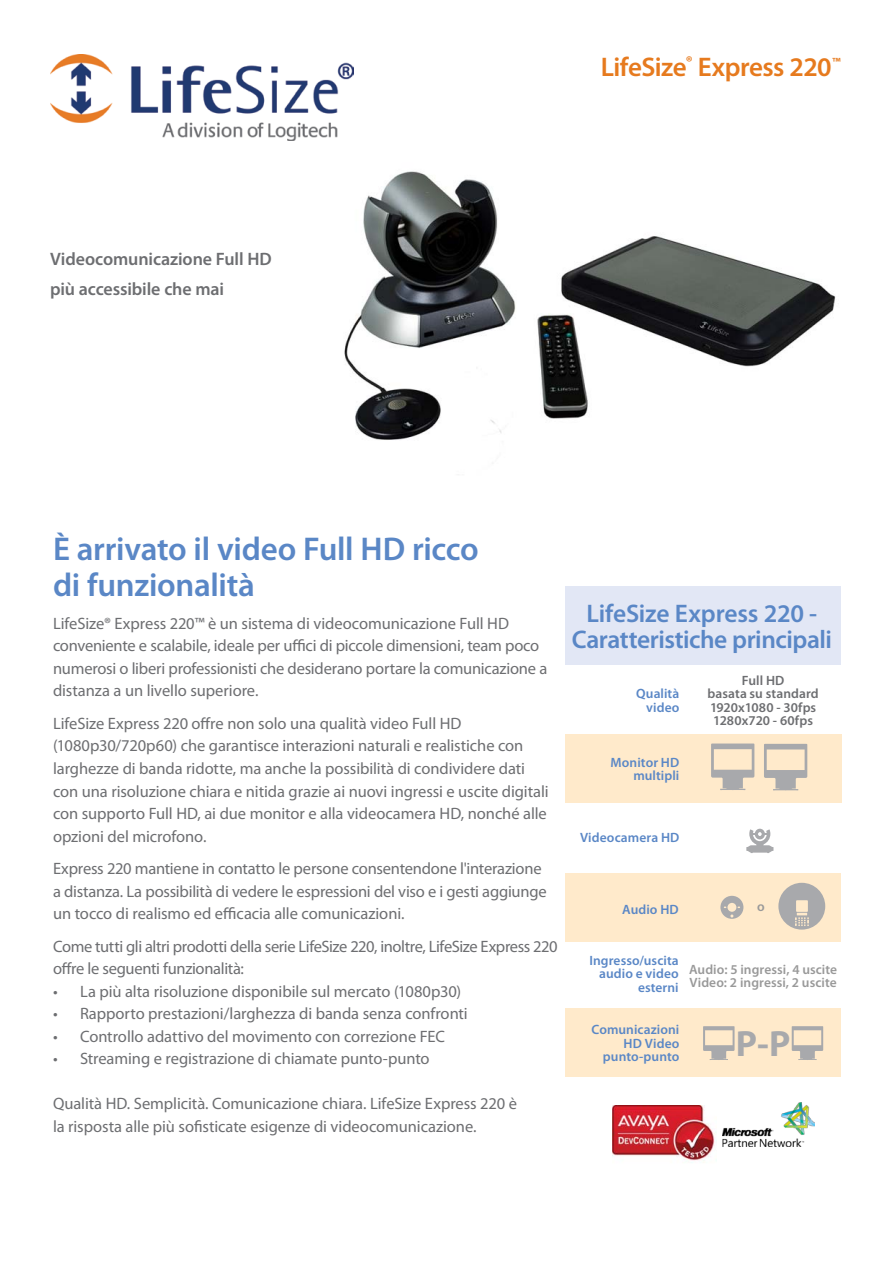
<style>
.page{position:relative;width:893px;height:1263px;background:#fff}
.page>*{position:absolute;margin:0;border:0;box-sizing:border-box;transform-origin:0 0}
.t1{font:700 36.6px "Myriad";color:#a8a9ac}
.t2{font:600 33px/36px "Myriad Pro";letter-spacing:-.01em;color:#5a87c6}
.t3{font:600 27px "Myriad Pro";letter-spacing:-.02em;color:#e67a1e}
.t4{font:600 25.5px/25.5px "Myriad Pro";letter-spacing:-.015em;color:#5a87c6;text-align:center}
.t5{font:600 18px/30px "Myriad Pro";letter-spacing:-.005em;color:#6d6e71}
.t6{font:16.5px/22.5px "Myriad Pro";letter-spacing:-.005em;color:#6d6e71}
.t7{font:16.5px/22.5px "Myriad Pro";letter-spacing:-.025em;color:#6d6e71}
.t8{font:600 13.5px/13.5px "Myriad Pro";letter-spacing:.005em;color:#5a87c6;text-align:right}
.t9{font:600 13.5px/13.5px "Myriad Pro";letter-spacing:.005em;color:#6d6e71;text-align:center}
.t10{font:600 13.5px/13.5px "Myriad Pro";letter-spacing:.005em;color:#999}
</style>
<div class="page">
<div style="left:565px;top:874px;width:276px;height:68px;background:#ffeacb"></div>
<div style="left:565px;top:587px;width:276px;height:78px;background:#e2e7f5"></div>
<div style="left:565px;top:734px;width:277px;height:69px;background:#ffeacb"></div>
<div style="left:565px;top:1008px;width:276px;height:69px;background:#ffeacb"></div>
<svg style="left:792px;top:1026px;width:31px;height:34px"></svg>
<svg style="left:703px;top:1026px;width:31px;height:34px"></svg>
<svg style="left:764px;top:744px;width:43px;height:46px"></svg>
<svg style="left:746px;top:829px;width:27px;height:24px"></svg>
<svg style="left:778px;top:883px;width:47px;height:46px"></svg>
<svg style="left:711px;top:743px;width:43px;height:47px"></svg>
<img style="left:50px;top:54px;width:303px;height:87px">
<img style="left:344px;top:171px;width:492px;height:269px">
<svg style="left:720px;top:896px;width:23px;height:23px"></svg>
<img style="left:723px;top:1103px;width:91px;height:43px">
<img style="left:613px;top:1105px;width:102px;height:58px">
<p class="t5" style="left:50px;top:244px;width:223px">Videocomunicazione Full HD più accessibile che mai</p>
<h3 class="t3" style="left:601px;top:49px;width:242px">LifeSize<sup>®</sup> Express 220<sup>™</sup></h3>
<h2 class="t2" style="left:53px;top:530px;width:427px">È arrivato il video Full HD ricco di funzionalità</h2>
<p class="t6" style="left:53px;top:612px;width:496px">LifeSize® Express 220™ è un sistema di videocomunicazione Full HD conveniente e scalabile, ideale per uffici di piccole dimensioni, team poco numerosi o liberi professionisti che desiderano portare la comunicazione a distanza a un livello superiore.</p>
<p class="t6" style="left:53px;top:712px;width:497px">LifeSize Express 220 offre non solo una qualità video Full HD (1080p30/720p60) che garantisce interazioni naturali e realistiche con larghezze di banda ridotte, ma anche la possibilità di condividere dati con una risoluzione chiara e nitida grazie ai nuovi ingressi e uscite digitali con supporto Full HD, ai due monitor e alla videocamera HD, nonché alle opzioni del microfono.</p>
<p class="t6" style="left:53px;top:857px;width:495px">Express 220 mantiene in contatto le persone consentendone l'interazione a distanza. La possibilità di vedere le espressioni del viso e i gesti aggiunge un tocco di realismo ed efficacia alle comunicazioni.</p>
<p class="t7" style="left:53px;top:935px;width:506px">Come tutti gli altri prodotti della serie LifeSize 220, inoltre, LifeSize Express 220 offre le seguenti funzionalità:</p>
<p class="t6" style="left:53px;top:980px;width:410px">• La più alta risoluzione disponibile sul mercato (1080p30)</p>
<p class="t6" style="left:53px;top:1002px;width:416px">• Rapporto prestazioni/larghezza di banda senza confronti</p>
<p class="t6" style="left:53px;top:1025px;width:393px">• Controllo adattivo del movimento con correzione FEC</p>
<p class="t6" style="left:53px;top:1047px;width:378px">• Streaming e registrazione di chiamate punto-punto</p>
<p class="t6" style="left:53px;top:1092px;width:465px">Qualità HD. Semplicità. Comunicazione chiara. LifeSize Express 220 è la risposta alle più sofisticate esigenze di videocomunicazione.</p>
<h3 class="t4" style="left:572px;top:600px;width:262px">LifeSize Express 220 -<br>Caratteristiche principali</h3>
<p class="t8" style="left:636px;top:687px;width:45px">Qualità video</p>
<p class="t9" style="left:707px;top:673px;width:113px">Full HD<br>basata su standard<br>1920x1080 - 30fps<br>1280x720 - 60fps</p>
<p class="t8" style="left:611px;top:755px;width:70px">Monitor HD multipli</p>
<p class="t8" style="left:580px;top:831px;width:101px">Videocamera HD</p>
<p class="t8" style="left:622px;top:902px;width:58px">Audio HD</p>
<p class="t10" style="left:757px;top:900px;width:9px">o</p>
<p class="t8" style="left:589px;top:953px;width:91px">Ingresso/uscita audio e video esterni</p>
<p class="t10" style="left:689px;top:962px;width:150px">Audio: 5 ingressi, 4 uscite<br>Video: 2 ingressi, 2 uscite</p>
<p class="t8" style="left:591px;top:1023px;width:89px">Comunicazioni<br>HD Video punto-punto</p>
<h1 class="t1" style="left:736px;top:1024px;width:56px">P-P</h1>
</div>
